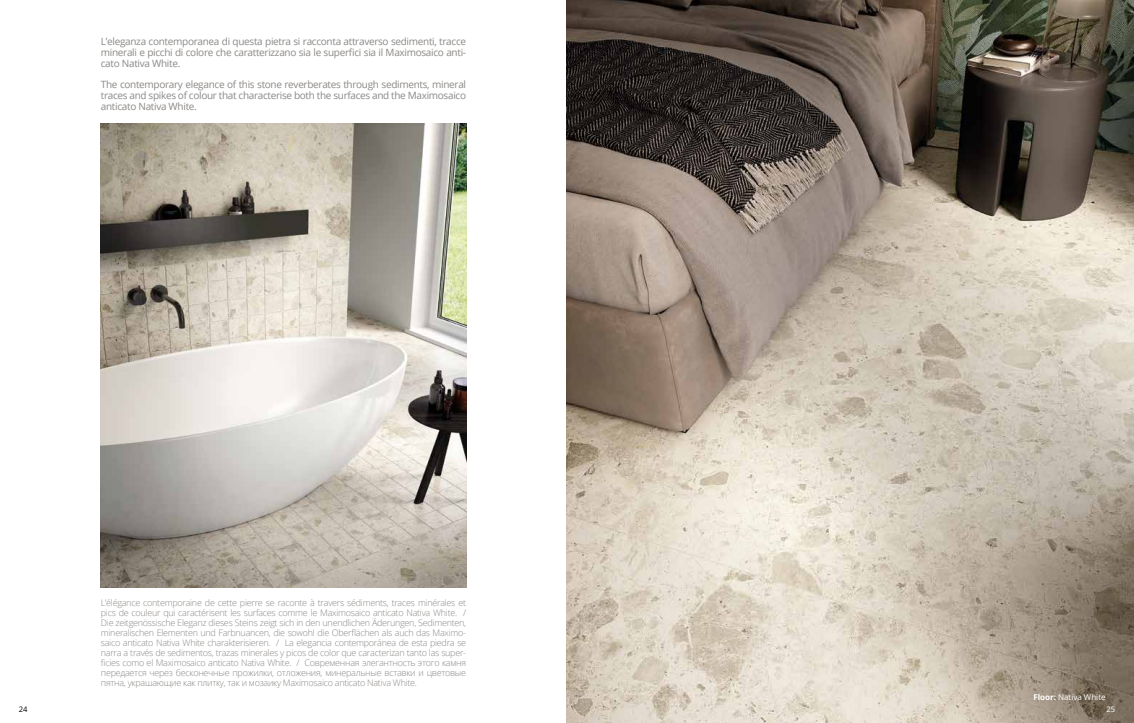
<style>
.page{position:relative;width:1134px;height:723px;background:#fff}
.page>*{position:absolute;margin:0;border:0;box-sizing:border-box;transform-origin:0 0}
.t1{font:10px/11px "Open Sans";letter-spacing:-.03em;color:#8c8986;text-align:justify}
.t2{font:300 9px/10px "Open Sans";letter-spacing:-.03em;color:#8c8986;text-align:justify}
.t3{font:8px "Open Sans";color:#fff}
.t4{font:7.7px "Open Sans";color:#000}
.t5{font:7.7px "Open Sans";color:#fff}
.s1{font-weight:700}
</style>
<div class="page">
<img style="left:567px;top:0;width:567px;height:723px">
<img style="left:101px;top:124px;width:365px;height:463px">
<p class="t1" style="left:101px;top:36px;width:367px">L’eleganza contemporanea di questa pietra si racconta attraverso sedimenti, tracce minerali e picchi di colore che caratterizzano sia le superfici sia il Maximosaico anti&shy;cato Nativa White.</p>
<p class="t1" style="left:101px;top:79px;width:367px">The contemporary elegance of this stone reverberates through sediments, mineral traces and spikes of colour that characterise both the surfaces and the Maximosaico anticato Nativa White.</p>
<p class="t2" style="left:101px;top:598px;width:367px">L’élégance contemporaine de cette pierre se raconte à travers sédiments, traces minérales et pics de couleur qui caractérisent les surfaces comme le Maximosaico anticato Nativa White. / Die zeitgenössische Eleganz dieses Steins zeigt sich in den unendlichen Äderungen, Sedimenten, mineralischen Elementen und Farbnuancen, die sowohl die Oberflächen als auch das Maximo&shy;saico anticato Nativa White charakterisieren. / La elegancia contemporánea de esta piedra se narra a través de sedimentos, trazas minerales y picos de color que caracterizan tanto las super&shy;ficies como el Maximosaico anticato Nativa White. / Современная элегантность этого камня передается через бесконечные прожилки, отложения, минеральные вставки и цветовые пятна, украшающие как плитку, так и мозаику Maximosaico anticato Nativa White.</p>
<p class="t3" style="left:1033px;top:692px;width:74px"><span class="s1">Floor:</span> Nativa White</p>
<p class="t4" style="left:19px;top:704px;width:10px">24</p>
<p class="t5" style="left:1106px;top:704px;width:10px">25</p>
</div>
